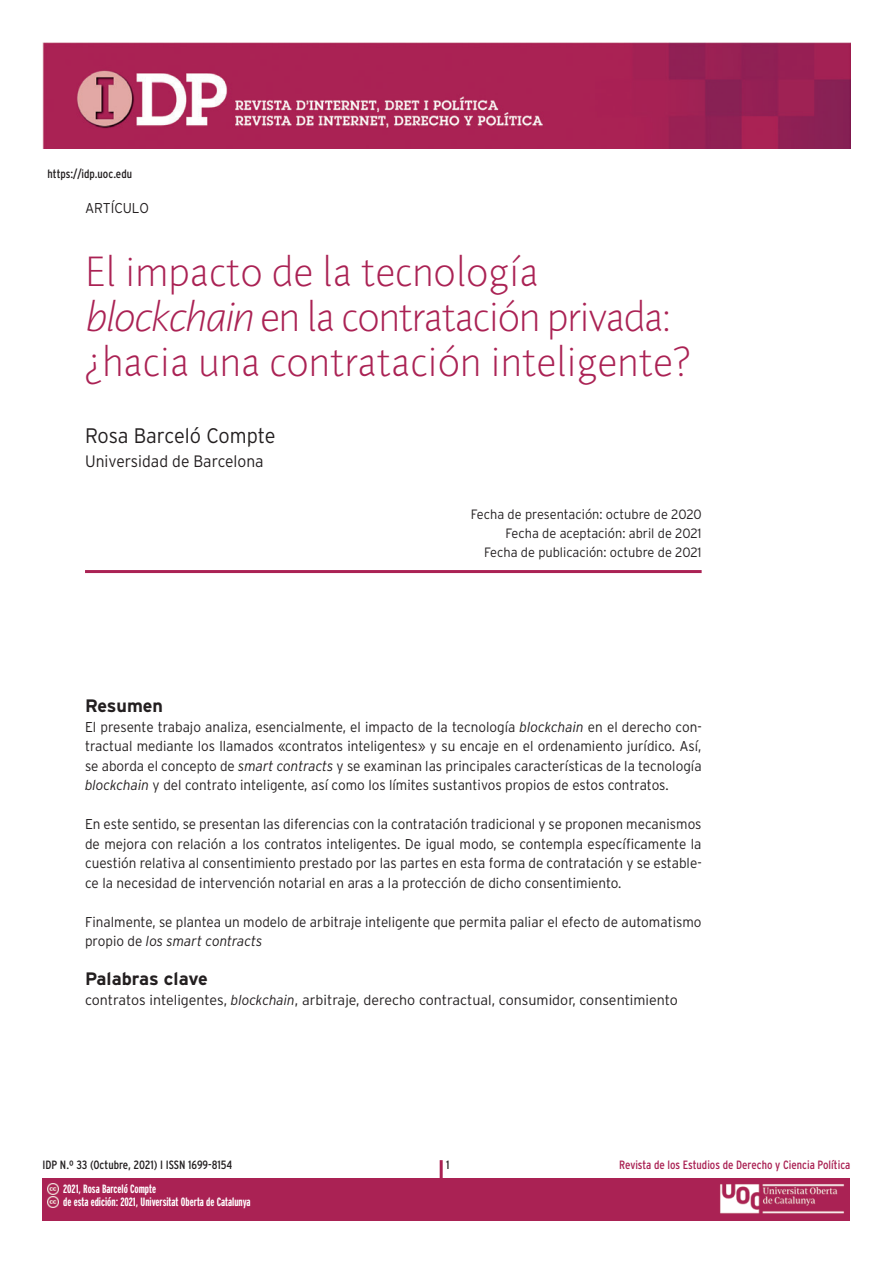
<style>
.page{position:relative;width:893px;height:1263px;background:#fff}
.page>*{position:absolute;margin:0;border:0;box-sizing:border-box;transform-origin:0 0}
.t1{font:300 40.5px/45px "Pragma ND";color:#aa2254}
.t2{font:300 21px "Interstate";letter-spacing:-.005em;color:#231f20;scale:.95 1}
.t3{font:700 18px "Interstate";color:#231f20}
.t4{font:300 16.5px "Interstate";color:#231f20;scale:.95 1}
.t5{font:300 14.25px/19.5px "Interstate";color:#231f20;text-align:justify;scale:.95 1}
.t6{font:300 14.25px "Interstate";color:#231f20}
.t7{font:300 13.5px/18.8px "Interstate";color:#231f20;text-align:right;scale:.95 1}
.t8{font:700 extra-condensed 12px/13.5px "Interstate";color:#fff}
.t9{font:condensed 12px "Interstate";color:#231f20}
.t10{font:condensed 12px "Interstate";color:#aa2254}
.s1{font-style:italic}
</style>
<div class="page">
<img style="left:43px;top:43px;width:807px;height:106px">
<hr style="left:85px;top:570px;width:617px;height:3px;background:#aa2254">
<div style="left:43px;top:1178px;width:807px;height:42px;background:#aa2254"></div>
<hr style="left:440px;top:1160px;width:3px;height:44px;background:#aa2254">
<img style="left:720px;top:1184px;width:125px;height:30px">
<svg style="left:47px;top:1183px;width:11px;height:25px"></svg>
<p class="t9" style="left:48px;top:167px;width:86px">https://idp.uoc.edu</p>
<p class="t5" style="left:85px;top:198px;width:69px">ARTÍCULO</p>
<h1 class="t1" style="left:85px;top:249px;width:607px">El impacto de la tecnología <span class="s1">blockchain</span> en la contratación privada: ¿hacia una contratación inteligente?</h1>
<h2 class="t2" style="left:85px;top:423px;width:202px">Rosa Barceló Compte</h2>
<p class="t4" style="left:85px;top:451px;width:190px">Universidad de Barcelona</p>
<p class="t7" style="left:471px;top:505px;width:244px">Fecha de presentación: octubre de 2020<br>Fecha de aceptación: abril de 2021<br>Fecha de publicación: octubre de 2021</p>
<p class="t3" style="left:85px;top:696px;width:80px">Resumen</p>
<p class="t5" style="left:85px;top:717px;width:651px">El presente trabajo analiza, esencialmente, el impacto de la tecnología <span class="s1">blockchain</span> en el derecho con&shy;tractual mediante los llamados «contratos inteligentes» y su encaje en el ordenamiento jurídico. Así, se aborda el concepto de <span class="s1">smart contracts</span> y se examinan las principales características de la tecnología <span class="s1">blockchain</span> y del contrato inteligente, así como los límites sustantivos propios de estos contratos.</p>
<p class="t5" style="left:85px;top:814px;width:651px">En este sentido, se presentan las diferencias con la contratación tradicional y se proponen mecanismos de mejora con relación a los contratos inteligentes. De igual modo, se contempla específicamente la cuestión relativa al consentimiento prestado por las partes en esta forma de contratación y se estable&shy;ce la necesidad de intervención notarial en aras a la protección de dicho consentimiento.</p>
<p class="t5" style="left:85px;top:912px;width:651px">Finalmente, se plantea un modelo de arbitraje inteligente que permita paliar el efecto de automatismo propio de <span class="s1">los smart contracts</span></p>
<p class="t3" style="left:85px;top:969px;width:124px">Palabras clave</p>
<p class="t6" style="left:85px;top:992px;width:594px">contratos inteligentes, <span class="s1">blockchain</span>, arbitraje, derecho contractual, consumidor, consentimiento</p>
<p class="t9" style="left:43px;top:1158px;width:191px">IDP N.º 33 (Octubre, 2021) I ISSN 1699-8154</p>
<p class="t9" style="left:446px;top:1158px;width:5px">1</p>
<p class="t10" style="left:619px;top:1158px;width:233px">Revista de los Estudios de Derecho y Ciencia Política</p>
<p class="t8" style="left:63px;top:1182px;width:189px">2021, Rosa Barceló Compte<br>de esta edición: 2021, Universitat Oberta de Catalunya</p>
</div>
